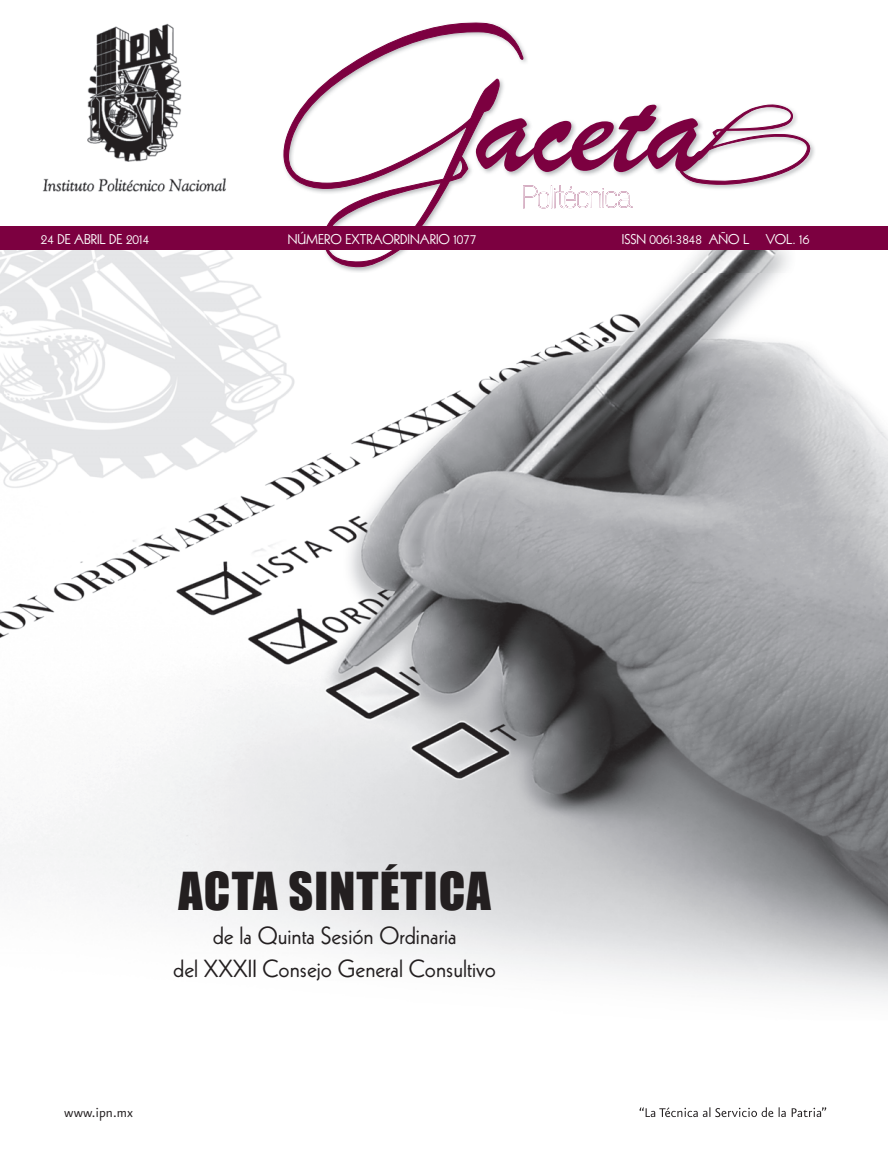
<style>
.page{position:relative;width:888px;height:1165px;background:#fff}
.page>*{position:absolute;margin:0;border:0;box-sizing:border-box;transform-origin:0 0}
.t1{font:48px "Impact";letter-spacing:.025em;color:#231f20}
.t2{font:24px/33px "Kabel";color:#231f20;text-align:center}
.t3{font:15px "Eureka Sans";color:#231f20}
.t4{font:13.8px "Kabel";color:#fff}
</style>
<div class="page">
<img style="left:0;top:250px;width:888px;height:859px">
<img style="left:282px;top:49px;width:534px;height:224px">
<svg style="left:523px;top:105px;width:287px;height:103px"></svg>
<svg style="left:283px;top:22px;width:240px;height:245px"></svg>
<div style="left:0;top:226px;width:888px;height:24px;background:#7c0040"></div>
<img style="left:42px;top:23px;width:184px;height:169px">
<img style="left:645px;top:1116px;width:177px;height:2px">
<svg style="left:639px;top:1107px;width:187px;height:9px"></svg>
<p class="t4" style="left:41px;top:231px;width:110px">24 DE ABRIL DE 2014</p>
<p class="t4" style="left:288px;top:231px;width:190px">NÚMERO EXTRAORDINARIO 1077</p>
<p class="t4" style="left:622px;top:231px;width:189px">ISSN 0061-3848 AÑO L VOL. 16</p>
<h1 class="t1" style="left:178px;top:854px;width:314px">ACTA SINTÉTICA</h1>
<h2 class="t2" style="left:173px;top:918px;width:324px">de la Quinta Sesión Ordinaria<br>del XXXII Consejo General Consultivo</h2>
<p class="t3" style="left:64px;top:1105px;width:70px">www.ipn.mx</p>
</div>
